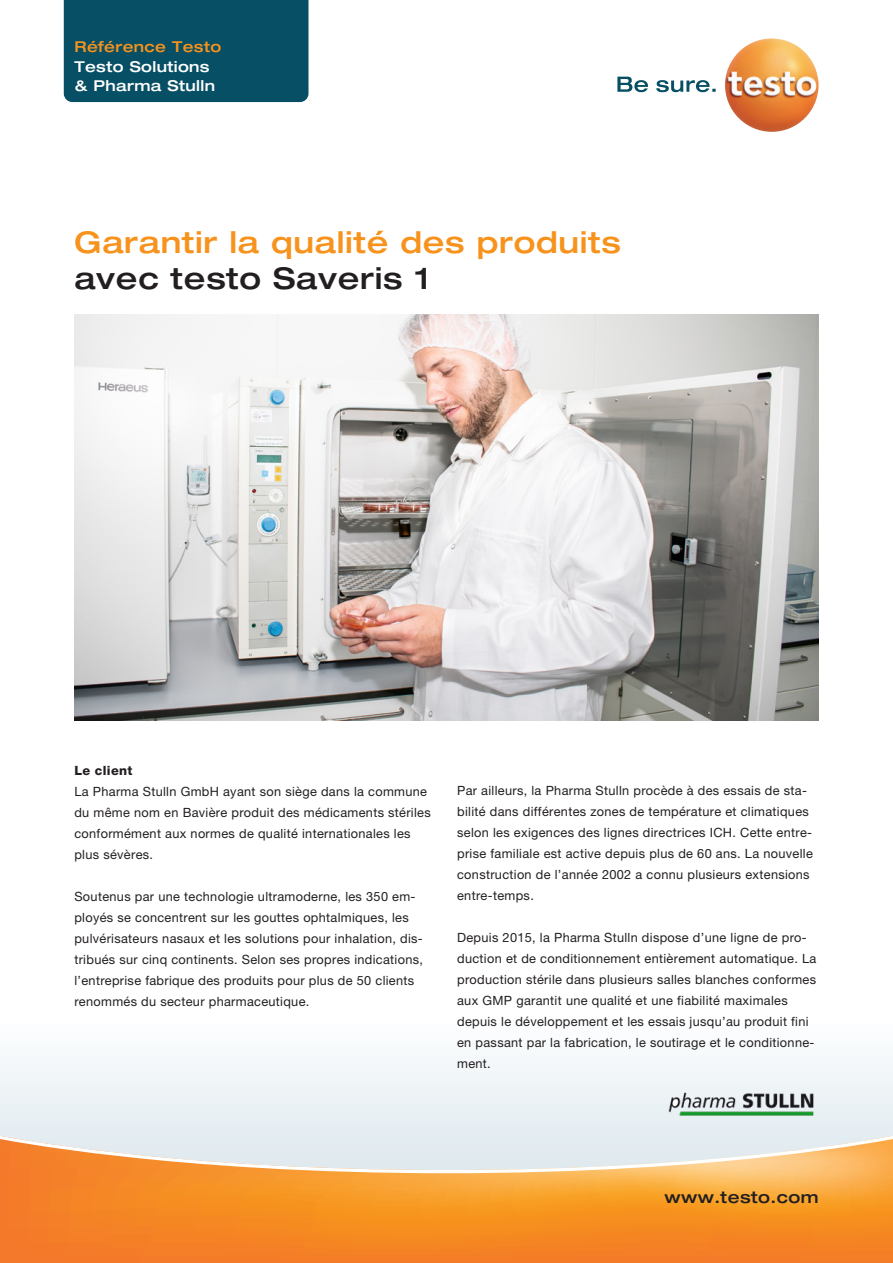
<style>
.page{position:relative;width:893px;height:1263px;background:#fff}
.page>*{position:absolute;margin:0;border:0;box-sizing:border-box;transform-origin:0 0}
.t1{font:500 expanded 30px "Helvetica Neue LTW1 G";letter-spacing:.025em;color:#f7931d}
.t2{font:500 expanded 30px "Helvetica Neue LTW1 G";letter-spacing:.025em;color:#231f20}
.t3{font:500 expanded 16.5px "Helvetica Neue LTW1 G";letter-spacing:.025em;color:#231f20}
.t4{font:500 expanded 15px/19.5px "Helvetica Neue LTW1 G";letter-spacing:.025em;color:#fff}
.t5{font:500 expanded 15px "Helvetica Neue LTW1 G";letter-spacing:.025em;color:#f7931d}
.t6{font:12.75px/21px "Helvetica Neue LTW1 G";letter-spacing:.025em;color:#231f20}
.t7{font:800 12.75px "Helvetica Neue LTW1 G";letter-spacing:.025em;color:#231f20}
</style>
<div class="page">
<div style="left:0;top:1019px;width:893px;height:228px;background:#f2f6f8"></div>
<div style="left:64px;top:0;width:244px;height:102px;background:#074f64"></div>
<img style="left:74px;top:315px;width:745px;height:406px">
<img style="left:668px;top:1092px;width:146px;height:24px">
<svg style="left:0;top:1131px;width:893px;height:132px"></svg>
<svg style="left:617px;top:77px;width:99px;height:15px"></svg>
<img style="left:725px;top:38px;width:94px;height:94px;border-radius:47px">
<p class="t5" style="left:74px;top:37px;width:148px">Référence Testo</p>
<p class="t4" style="left:74px;top:56px;width:142px">Testo Solutions &amp; Pharma Stulln</p>
<h1 class="t1" style="left:74px;top:223px;width:548px">Garantir la qualité des produits</h1>
<h1 class="t2" style="left:74px;top:259px;width:357px">avec testo Saveris 1</h1>
<p class="t7" style="left:74px;top:762px;width:60px">Le client</p>
<p class="t6" style="left:74px;top:780px;width:358px">La Pharma Stulln GmbH ayant son siège dans la commune du même nom en Bavière produit des médicaments stériles conformément aux normes de qualité internationales les plus sévères.</p>
<p class="t6" style="left:74px;top:885px;width:350px">Soutenus par une technologie ultramoderne, les 350 em&shy;ployés se concentrent sur les gouttes ophtalmiques, les pulvérisateurs nasaux et les solutions pour inhalation, dis&shy;tribués sur cinq continents. Selon ses propres indications, l’entreprise fabrique des produits pour plus de 50 clients renommés du secteur pharmaceutique.</p>
<p class="t6" style="left:457px;top:780px;width:357px">Par ailleurs, la Pharma Stulln procède à des essais de sta&shy;bilité dans différentes zones de température et climatiques selon les exigences des lignes directrices ICH. Cette entre&shy;prise familiale est active depuis plus de 60 ans. La nouvelle construction de l’année 2002 a connu plusieurs extensions entre-temps.</p>
<p class="t6" style="left:457px;top:927px;width:361px">Depuis 2015, la Pharma Stulln dispose d’une ligne de pro&shy;duction et de conditionnement entièrement automatique. La production stérile dans plusieurs salles blanches conformes aux GMP garantit une qualité et une fiabilité maximales depuis le développement et les essais jusqu’au produit fini en passant par la fabrication, le soutirage et le conditionne&shy;ment.</p>
<p class="t3" style="left:664px;top:1187px;width:156px">www.testo.com</p>
</div>
